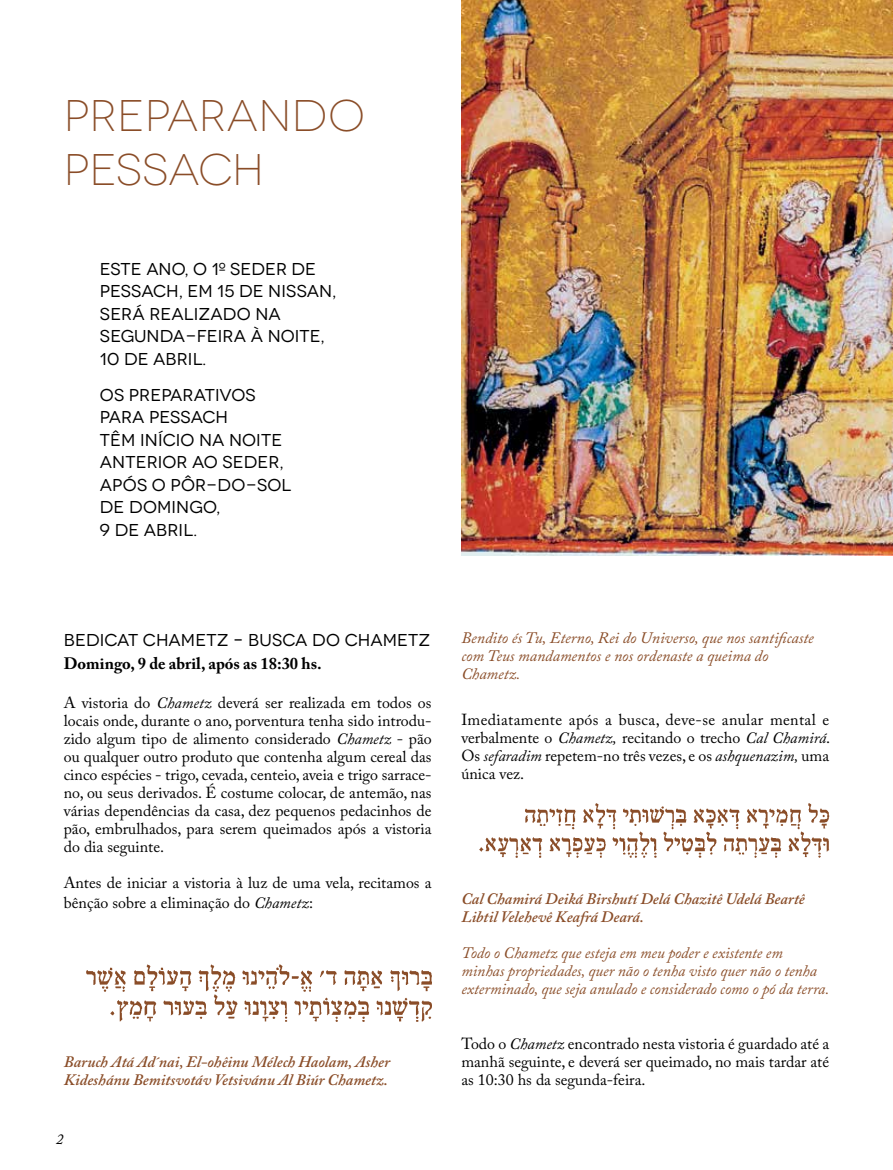
<style>
.page{position:relative;width:893px;height:1170px;background:#fff}
.page>*{position:absolute;margin:0;border:0;box-sizing:border-box;transform-origin:0 0}
.t1{font:300 44.25px/54px "Novecentowide";letter-spacing:.01em;color:#8a4d28}
.t2{font:17.1px/22.5px "Novecentowide";letter-spacing:.01em;color:#000}
.t3{font:700 16.5px "Adobe Caslon Pro";color:#000}
.t4{font:15.9px/18px "Adobe Caslon Pro";color:#000;text-align:justify}
.t5{font:italic 15.9px/18px "Adobe Caslon Pro";color:#8a4d28}
.t6{font:italic 600 15.9px/18px "Adobe Caslon Pro";color:#8a4d28}
.t7{font:italic 15px "Adobe Caslon Pro";color:#000}
.s1{font-style:italic}
</style>
<div class="page">
<img style="left:86px;top:964px;width:346px;height:57px">
<img style="left:479px;top:803px;width:350px;height:54px">
<img style="left:461px;top:0;width:432px;height:555px">
<h1 class="t1" style="left:64px;top:89px;width:303px">PREPARANDO<br>PESSACH</h1>
<p class="t2" style="left:100px;top:257px;width:238px">ESTE ANO, O 1º SEDER DE<br>PESSACH, EM 15 DE NISSAN,<br>SERÁ REALIZADO NA<br>SEGUNDA-FEIRA À NOITE,<br>10 DE ABRIL.</p>
<p class="t2" style="left:100px;top:383px;width:193px">OS PREPARATIVOS<br>PARA PESSACH<br>TÊM INÍCIO NA NOITE<br>ANTERIOR AO SEDER,<br>APÓS O PÔR-DO-SOL<br>DE DOMINGO,<br>9 DE ABRIL.</p>
<p class="t2" style="left:64px;top:629px;width:368px">BEDICAT CHAMETZ – BUSCA DO CHAMETZ</p>
<p class="t3" style="left:64px;top:653px;width:259px">Domingo, 9 de abril, após as 18:30 hs.</p>
<p class="t4" style="left:64px;top:693px;width:369px">A vistoria do <span class="s1">Chametz</span> deverá ser realizada em todos os locais onde, durante o ano, porventura tenha sido introdu&shy;zido algum tipo de alimento considerado <span class="s1">Chametz</span> - pão ou qualquer outro produto que contenha algum cereal das cinco espécies - trigo, cevada, centeio, aveia e trigo sarrace&shy;no, ou seus derivados. É costume colocar, de antemão, nas várias dependências da casa, dez pequenos pedacinhos de pão, embrulhados, para serem queimados após a vistoria do dia seguinte.</p>
<p class="t4" style="left:64px;top:873px;width:369px;line-height:19.5px">Antes de iniciar a vistoria à luz de uma vela, recitamos a bênção sobre a eliminação do <span class="s1">Chametz</span>:</p>
<p class="t6" style="left:64px;top:1052px;width:328px">Baruch Atá Ad´nai, El-ohêinu Mélech Haolam, Asher<br>Kideshánu Bemitsvotáv Vetsivánu Al Biúr Chametz.</p>
<p class="t7" style="left:56px;top:1129px;width:9px">2</p>
<p class="t5" style="left:461px;top:628px;width:354px">Bendito és Tu, Eterno, Rei do Universo, que nos santificaste com Teus mandamentos e nos ordenaste a queima do<br>Chametz.</p>
<p class="t4" style="left:461px;top:710px;width:370px">Imediatamente após a busca, deve-se anular mental e verbalmente o <span class="s1">Chametz,</span> recitando o trecho <span class="s1">Cal Chamirá</span>.<br>Os <span class="s1">sefaradim</span> repetem-no três vezes, e os <span class="s1">ashquenazim,</span> uma única vez.</p>
<p class="t6" style="left:461px;top:889px;width:345px">Cal Chamirá Deiká Birshutí Delá Chazitê Udelá Beartê<br>Libtil Velehevê Keafrá Deará.</p>
<p class="t5" style="left:461px;top:943px;width:369px">Todo o Chametz que esteja em meu poder e existente em minhas propriedades, quer não o tenha visto quer não o tenha exterminado, que seja anulado e considerado como o pó da terra.</p>
<p class="t4" style="left:461px;top:1034px;width:369px">Todo o <span class="s1">Chametz</span> encontrado nesta vistoria é guardado até a manhã seguinte, e deverá ser queimado, no mais tardar até as 10:30 hs da segunda-feira.</p>
</div>
